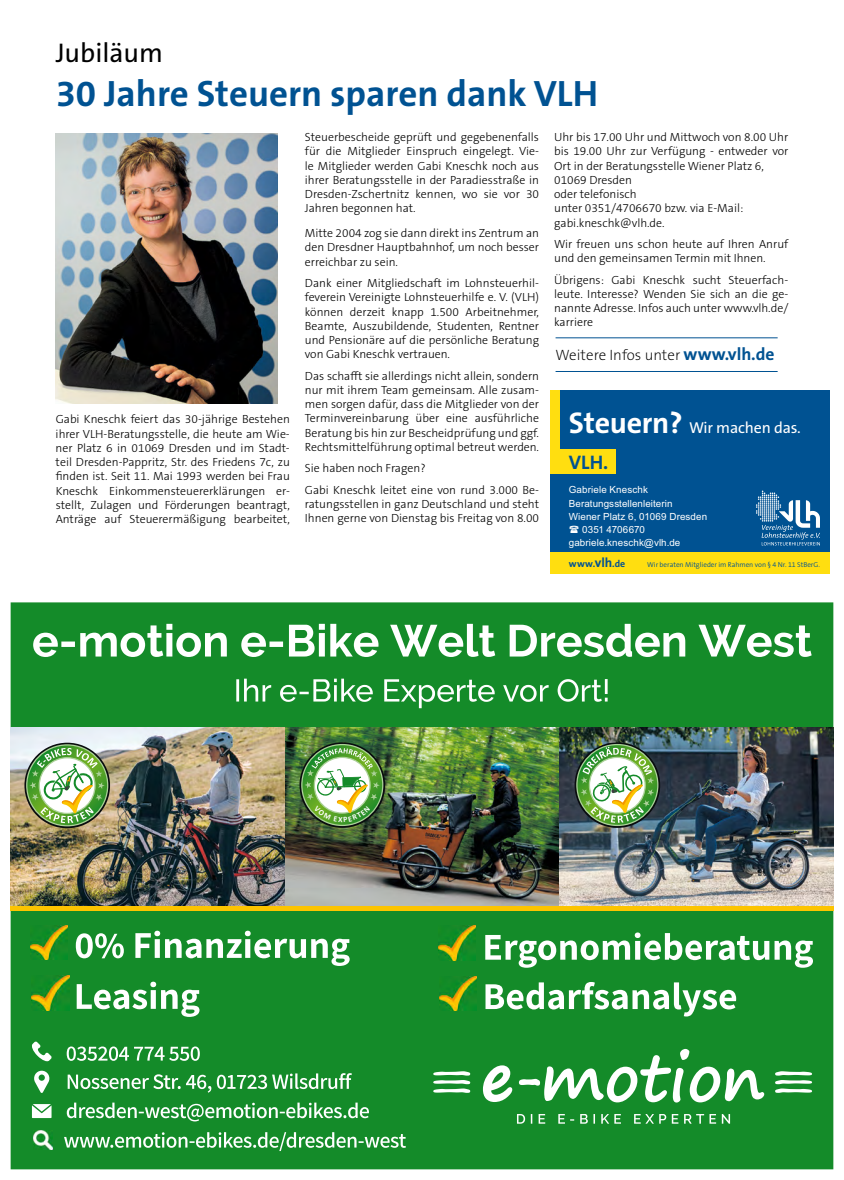
<style>
.page{position:relative;width:844px;height:1180px;background:#fff}
.page>*{position:absolute;margin:0;border:0;box-sizing:border-box;transform-origin:0 0}
.t1{font:700 36.88px "The Sans B W7";color:#005292}
.t2{font:27.12px "The Sans B W5 Plain";color:#000}
.t3{font:700 19.75px "The Sans B W7";color:#005292}
.t4{font:15.88px "The Sans B W5 Plain";letter-spacing:-.01em;color:#fff}
.t5{font:200 15px "The Sans B W2";color:#000}
.t6{font:300 11.88px/14.2px "The Sans B W3";color:#000;text-align:justify}
.t7{font:9.88px "Arial";letter-spacing:.01em;color:#fff}
.t8{font:700 9.88px "The Sans B W7";color:#005292}
.t9{font:300 7.12px "The Sans B W4";letter-spacing:-.005em;color:#005292}
.s1{font-family:"The Sans B W7";font-weight:700;font-size:17.5px;color:#005292}
.s2{font-family:"The Sans B W7";font-weight:700;font-size:30.12px}
.s3{font-size:13.12px}
</style>
<div class="page">
<img style="left:56px;top:133px;width:222px;height:271px">
<div style="left:550px;top:390px;width:279px;height:183px;background:#005292"></div>
<svg style="left:756px;top:491px;width:63px;height:54px"></svg>
<div style="left:550px;top:552px;width:279px;height:21px;background:#ffde10"></div>
<div style="left:550px;top:449px;width:65px;height:25px;background:#ffde10"></div>
<div style="left:550px;top:390px;width:9px;height:61px;background:#ffde10"></div>
<hr style="left:555px;top:371px;width:222px;height:1px;background:#005292">
<hr style="left:555px;top:338px;width:222px;height:1px;background:#005292">
<div style="left:11px;top:602px;width:822px;height:567px;background:#148b29"></div>
<svg style="left:236px;top:679px;width:371px;height:29px;background:#45a355"></svg>
<svg style="left:33px;top:624px;width:778px;height:33px"></svg>
<img style="left:11px;top:727px;width:822px;height:179px">
<svg style="left:31px;top:1041px;width:21px;height:21px"></svg>
<svg style="left:34px;top:1071px;width:16px;height:22px"></svg>
<svg style="left:32px;top:1104px;width:20px;height:14px"></svg>
<svg style="left:483px;top:1065px;width:29px;height:37px"></svg>
<svg style="left:519px;top:1049px;width:245px;height:53px"></svg>
<svg style="left:433px;top:1071px;width:37px;height:22px"></svg>
<svg style="left:774px;top:1071px;width:37px;height:22px"></svg>
<svg style="left:517px;top:1114px;width:15px;height:10px"></svg>
<svg style="left:538px;top:1114px;width:7px;height:10px"></svg>
<svg style="left:558px;top:1114px;width:16px;height:10px"></svg>
<svg style="left:580px;top:1114px;width:15px;height:10px"></svg>
<svg style="left:601px;top:1114px;width:19px;height:10px"></svg>
<svg style="left:634px;top:1114px;width:44px;height:10px"></svg>
<svg style="left:684px;top:1114px;width:45px;height:10px"></svg>
<svg style="left:67px;top:1046px;width:133px;height:15px"></svg>
<svg style="left:68px;top:1073px;width:284px;height:20px;background:#4da75d"></svg>
<svg style="left:67px;top:1103px;width:302px;height:18px;background:#54aa64"></svg>
<img style="left:34px;top:1131px;width:18px;height:19px">
<svg style="left:64px;top:1132px;width:342px;height:19px;background:#50a85f"></svg>
<img style="left:574px;top:742px;width:86px;height:86px">
<img style="left:24px;top:743px;width:86px;height:85px">
<div style="left:11px;top:906px;width:822px;height:5px;background:#fcc400"></div>
<svg style="left:76px;top:931px;width:273px;height:35px"></svg>
<svg style="left:77px;top:982px;width:122px;height:35px"></svg>
<img style="left:30px;top:925px;width:37px;height:35px">
<img style="left:32px;top:976px;width:37px;height:34px">
<svg style="left:485px;top:932px;width:327px;height:36px"></svg>
<svg style="left:485px;top:982px;width:251px;height:34px"></svg>
<img style="left:438px;top:926px;width:37px;height:34px">
<img style="left:439px;top:976px;width:38px;height:34px">
<img style="left:299px;top:742px;width:86px;height:86px">
<p class="t2" style="left:56px;top:35px;width:109px">Jubiläum</p>
<p class="t1" style="left:56px;top:70px;width:543px">30 Jahre Steuern sparen dank VLH</p>
<p class="t6" style="left:56px;top:412px;width:236px">Gabi Kneschk feiert das 30-jährige Bestehen ihrer VLH-Beratungsstelle, die heute am Wie&shy;ner Platz 6 in 01069 Dresden und im Stadt&shy;teil Dresden-Pappritz, Str. des Friedens 7c, zu finden ist. Seit 11. Mai 1993 werden bei Frau Kneschk Einkommensteuererklärungen er&shy;stellt, Zulagen und Förderungen beantragt, Anträge auf Steuerermäßigung bearbeitet,</p>
<p class="t6" style="left:305px;top:130px;width:236px">Steuerbescheide geprüft und gegebenenfalls für die Mitglieder Einspruch eingelegt. Vie&shy;le Mitglieder werden Gabi Kneschk noch aus ihrer Beratungsstelle in der Paradiesstraße in Dresden-Zschertnitz kennen, wo sie vor 30<br>Jahren begonnen hat.</p>
<p class="t6" style="left:305px;top:226px;width:236px">Mitte 2004 zog sie dann direkt ins Zentrum an den Dresdner Hauptbahnhof, um noch besser erreichbar zu sein.</p>
<p class="t6" style="left:305px;top:276px;width:236px">Dank einer Mitgliedschaft im Lohnsteuerhil&shy;feverein Vereinigte Lohnsteuerhilfe e. V. (VLH) können derzeit knapp 1.500 Arbeitnehmer, Beamte, Auszubildende, Studenten, Rentner und Pensionäre auf die persönliche Beratung von Gabi Kneschk vertrauen.</p>
<p class="t6" style="left:305px;top:369px;width:236px">Das schafft sie allerdings nicht allein, sondern nur mit ihrem Team gemeinsam. Alle zusam&shy;men sorgen dafür, dass die Mitglieder von der Terminvereinbarung über eine ausführliche Beratung bis hin zur Bescheidprüfung und ggf.<br>Rechtsmittelführung optimal betreut werden.</p>
<p class="t6" style="left:305px;top:458px;width:236px;line-height:21.4px">Sie haben noch Fragen?<br>Gabi Kneschk leitet eine von rund 3.000 Be-</p>
<p class="t6" style="left:305px;top:497px;width:236px">ratungsstellen in ganz Deutschland und steht<br>Ihnen gerne von Dienstag bis Freitag von 8.00</p>
<p class="t6" style="left:554px;top:130px;width:236px;text-align:left">Uhr bis 17.00 Uhr und Mittwoch von 8.00 Uhr bis 19.00 Uhr zur Verfügung - entweder vor<br>Ort in der Beratungsstelle Wiener Platz 6,<br>01069 Dresden<br>oder telefonisch<br>unter 0351/4706670 bzw. via E-Mail: gabi.kneschk@vlh.de.</p>
<p class="t6" style="left:554px;top:237px;width:236px">Wir freuen uns schon heute auf Ihren Anruf und den gemeinsamen Termin mit Ihnen.</p>
<p class="t6" style="left:554px;top:272px;width:236px">Übrigens: Gabi Kneschk sucht Steuerfach&shy;leute. Interesse? Wenden Sie sich an die ge&shy;nannte Adresse. Infos auch unter www.vlh.de/ karriere</p>
<p class="t5" style="left:555px;top:345px;width:220px">Weitere Infos unter <span class="s1">www.vlh.de</span></p>
<p class="t4" style="left:568px;top:417px;width:233px"><span class="s2">Steuern?</span> Wir machen das.</p>
<p class="t3" style="left:568px;top:450px;width:41px">VLH.</p>
<p class="t7" style="left:568px;top:483px;width:80px">Gabriele Kneschk</p>
<p class="t7" style="left:568px;top:496px;width:105px">Beratungsstellenleiterin</p>
<p class="t7" style="left:568px;top:509px;width:140px">Wiener Platz 6, 01069 Dresden</p>
<p class="t7" style="left:582px;top:522px;width:64px">0351 4706670</p>
<p class="t7" style="left:568px;top:536px;width:113px">gabriele.kneschk@vlh.de</p>
<p class="t8" style="left:568px;top:557px;width:58px">www.<span class="s3">vlh</span>.de</p>
<p class="t9" style="left:647px;top:560px;width:174px">Wir beraten Mitglieder im Rahmen von § 4 Nr. 11 StBerG.</p>
</div>
